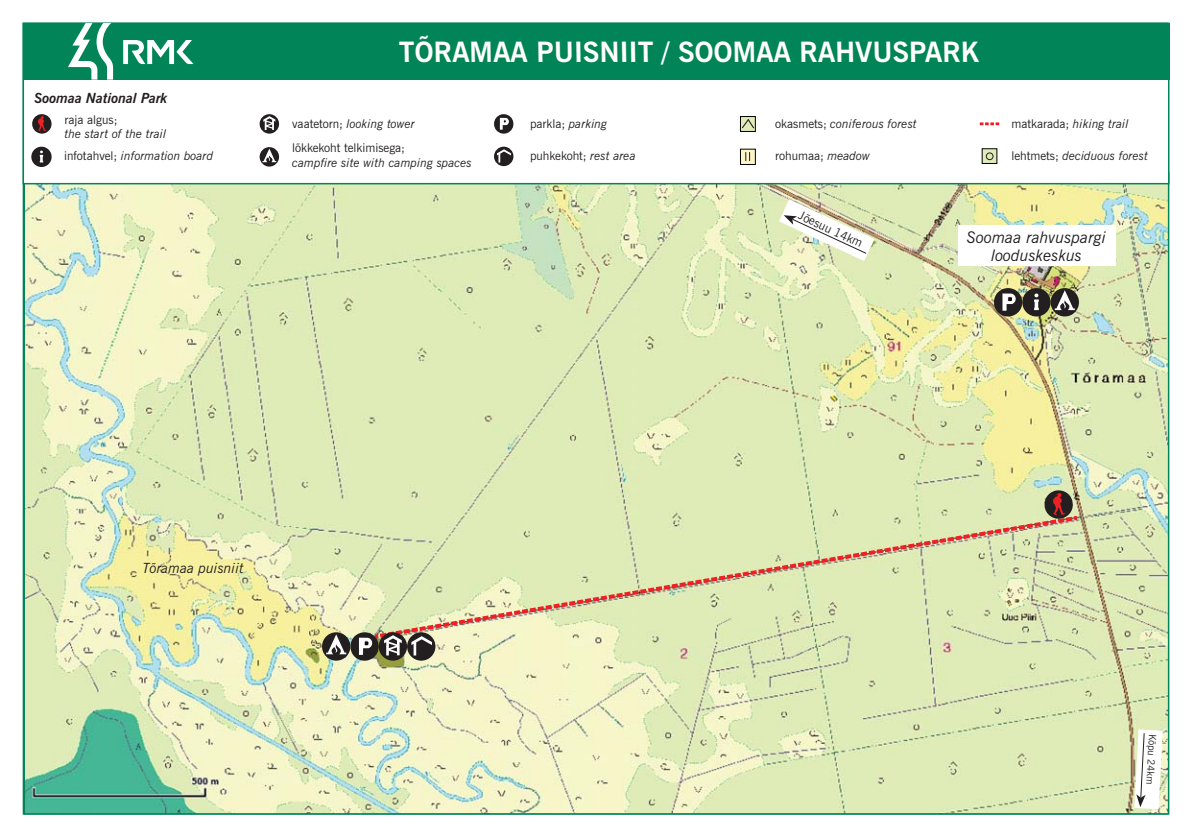
<style>
.page{position:relative;width:1191px;height:840px;background:#fff}
.page>*{position:absolute;margin:0;border:0;box-sizing:border-box;transform-origin:0 0}
.t1{font:700 28px "News Gothic BT";color:#fffffc}
.t2{font:italic 16px/18px "News Gothic BT";color:#231f20;text-align:center}
.t3{font:italic 700 14px "News Gothic BT";color:#231f20}
.t4{font:italic 14px "News Gothic BT";color:#231f20}
.t5{font:italic 12px "News Gothic BT";color:#231f20}
.t6{font:12px "News Gothic BT";color:#231f20}
.t7{font:10px "News Gothic BT";color:#231f20}
.s1{font-style:normal}
.s2{font-style:italic}
</style>
<div class="page">
<img style="left:26px;top:184px;width:1140px;height:627px">
<div style="left:23px;top:23px;width:1146px;height:161px;border:2px solid #008458"></div>
<div style="left:24px;top:24px;width:1145px;height:56px;background:#008458"></div>
<svg style="left:123px;top:40px;width:70px;height:24px"></svg>
<svg style="left:68px;top:23px;width:45px;height:57px"></svg>
<svg style="left:32px;top:114px;width:20px;height:19px"></svg>
<svg style="left:494px;top:114px;width:20px;height:19px"></svg>
<div style="left:740px;top:116px;width:15px;height:15px;border:1px solid #010202"></div>
<svg style="left:740px;top:118px;width:15px;height:11px"></svg>
<div style="left:31px;top:147px;width:21px;height:20px;background:#231f20;border-radius:50%"></div>
<svg style="left:39px;top:150px;width:5px;height:13px"></svg>
<svg style="left:984px;top:150px;width:11px;height:11px"></svg>
<div style="left:982px;top:148px;width:15px;height:15px;border:1px solid #010202"></div>
<div style="left:985px;top:152px;width:8px;height:8px;border:1px solid #231f20;border-radius:50%"></div>
<div style="left:740px;top:149px;width:15px;height:15px;background:#fcf5c8"></div>
<svg style="left:745px;top:152px;width:5px;height:9px"></svg>
<div style="left:260px;top:114px;width:19px;height:19px;background:#231f20;border-radius:50%"></div>
<svg style="left:263px;top:116px;width:12px;height:14px"></svg>
<svg style="left:374px;top:514px;width:702px;height:126px"></svg>
<svg style="left:1040px;top:490px;width:38px;height:30px"></svg>
<div style="left:1022px;top:288px;width:28px;height:28px;background:#231f20;border-radius:50%"></div>
<svg style="left:1034px;top:293px;width:5px;height:18px"></svg>
<svg style="left:990px;top:288px;width:37px;height:28px"></svg>
<div style="left:958px;top:225px;width:157px;height:41px;background:#fff"></div>
<div style="left:379px;top:632px;width:28px;height:28px;background:#231f20;border-radius:50%"></div>
<div style="left:322px;top:632px;width:28px;height:28px;background:#231f20;border-radius:50%"></div>
<svg style="left:326px;top:632px;width:76px;height:28px"></svg>
<svg style="left:260px;top:147px;width:19px;height:19px"></svg>
<svg style="left:262px;top:148px;width:14px;height:14px"></svg>
<svg style="left:979px;top:122px;width:20px;height:3px"></svg>
<div style="left:494px;top:147px;width:19px;height:19px;background:#231f20;border-radius:50%"></div>
<svg style="left:497px;top:149px;width:14px;height:13px"></svg>
<div style="left:407px;top:632px;width:28px;height:28px;background:#231f20;border-radius:50%"></div>
<svg style="left:411px;top:635px;width:21px;height:20px"></svg>
<img style="left:779px;top:199px;width:95px;height:62px">
<svg style="left:1134px;top:729px;width:28px;height:79px"></svg>
<svg style="left:1050px;top:288px;width:29px;height:28px"></svg>
<svg style="left:1054px;top:290px;width:20px;height:20px"></svg>
<p class="t3" style="left:34px;top:93px;width:135px">Soomaa National Park</p>
<p class="t6" style="left:65px;top:115px;width:54px">raja algus;</p>
<p class="t5" style="left:65px;top:129px;width:103px">the start of the trail</p>
<h1 class="t1" style="left:399px;top:42px;width:583px">TÕRAMAA PUISNIIT / SOOMAA RAHVUSPARK</h1>
<p class="t5" style="left:292px;top:119px;width:124px"><span class="s1">vaatetorn;</span> looking tower</p>
<p class="t6" style="left:530px;top:119px;width:79px">parkla; <span class="s2">parking</span></p>
<p class="t5" style="left:775px;top:119px;width:143px"><span class="s1">okasmets;</span> coniferous forest</p>
<p class="t5" style="left:1011px;top:119px;width:119px"><span class="s1">matkarada;</span> hiking trail</p>
<p class="t6" style="left:292px;top:144px;width:114px">lõkkekoht telkimisega;</p>
<p class="t5" style="left:292px;top:158px;width:181px">campfire site with camping spaces</p>
<p class="t5" style="left:64px;top:151px;width:151px"><span class="s1">infotahvel;</span> information board</p>
<p class="t6" style="left:775px;top:151px;width:96px">rohumaa; <span class="s2">meadow</span></p>
<p class="t5" style="left:1011px;top:151px;width:138px"><span class="s1">lehtmets;</span> deciduous forest</p>
<p class="t6" style="left:530px;top:151px;width:107px">puhkekoht; <span class="s2">rest area</span></p>
<p class="t4" style="left:143px;top:562px;width:102px">Tõramaa puisniit</p>
<p class="t6" style="left:801px;top:210px;width:71px;rotate:25deg">Jõesuu 14km</p>
<h2 class="t2" style="left:966px;top:230px;width:141px">Soomaa rahvuspargi looduskeskus</h2>
<p class="t7" style="left:1156px;top:733px;width:52px;rotate:93deg">Kõpu 24km</p>
</div>
